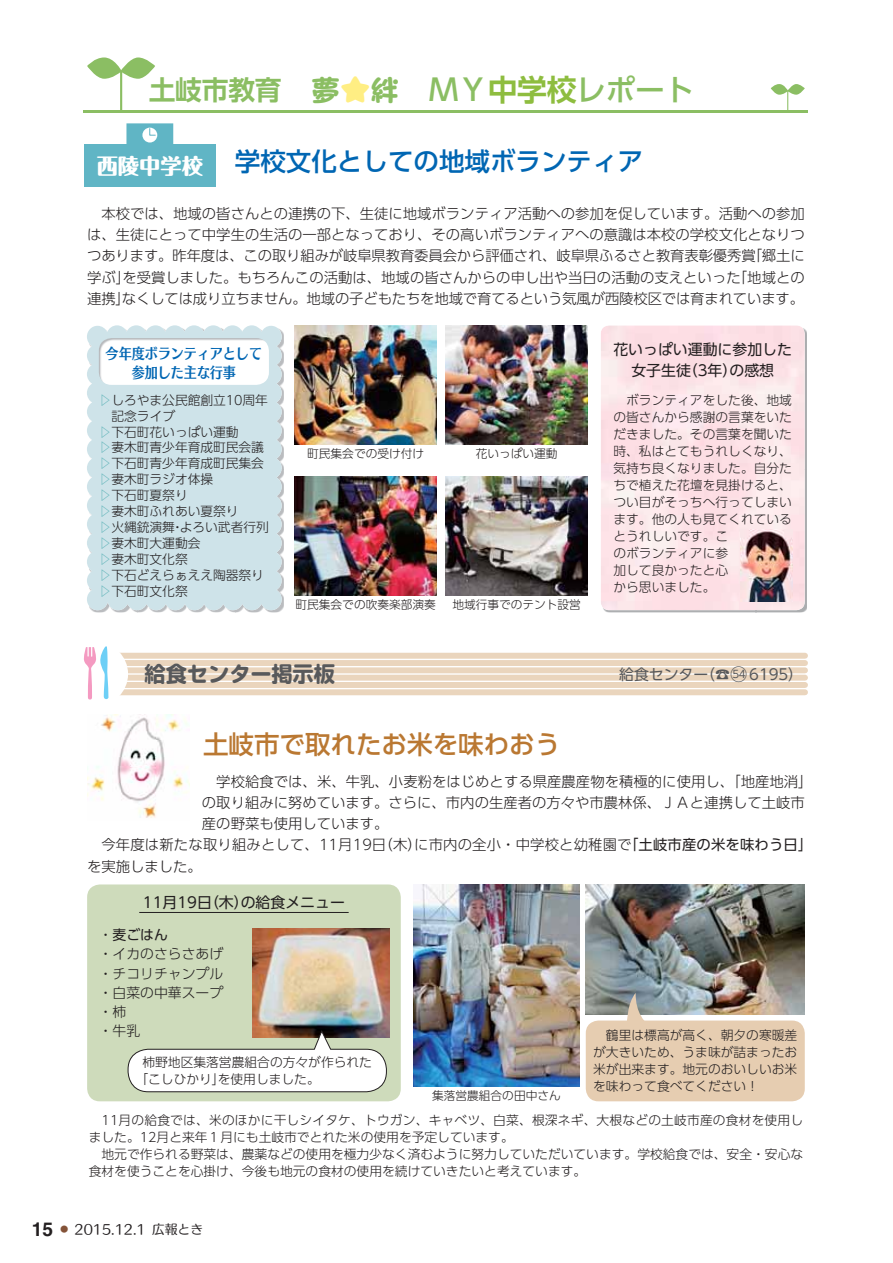
<style>
.page{position:relative;width:893px;height:1263px;background:#fff}
.page>*{position:absolute;margin:0;border:0;box-sizing:border-box;transform-origin:0 0}
.t1{font:29.7px "UD Shin Go Pro Medium 90 msp RKSJ H";letter-spacing:-.01em;color:#8bbe63}
.t2{font:25.5px "UD Shin Go Pro Medium 90 msp RKSJ H";color:#0066b3}
.t3{font:25.5px "UD Shin Go Pro Medium 90 msp RKSJ H";color:#ba7832}
.t4{font:21.3px "Soft Go Std Bold 90 msp RKSJ H";letter-spacing:-.005em;color:#58595b}
.t5{font:21.3px "Maru Fo Pro Heavy 90 msp RKSJ H";color:#fff}
.t6{font:700 19.2px "Helvetica";color:#231f20}
.t7{font:14.85px/20.2px "UD Shin Go Pro Regular 90 msp RKSJ H";color:#231f20;text-align:center}
.t8{font:14.85px/19.2px "Skip Std B 90 msp RKSJ H";letter-spacing:-.005em;color:#0066b3;text-align:center;scale:.88 1}
.t9{font:14.85px "UD Shin Go Pro Regular 90 msp RKSJ H";letter-spacing:-.005em;color:#58595b}
.t10{font:14.4px/21.3px "UD Shin Go Pro Light 90 msp RKSJ H";color:#231f20;text-align:justify}
.t11{font:13.8px/19.2px "UD Shin Go Pro Light 90 msp RKSJ H";color:#231f20}
.t12{font:13.8px "UD Shin Go Pro Regular 90 msp RKSJ H";color:#231f20}
.t13{font:12.75px/17px "UD Shin Go Pro Light 90 msp RKSJ H";color:#231f20}
.t14{font:12.75px "Humming Std M 90 msp RKSJ H";color:#231f20}
.t15{font:11.7px "UD Shin Go Pro Light 90 msp RKSJ H";color:#231f20}
.s1{font-family:"UD Shin Go Pro De Bold 90 msp RKSJ H";font-size:26.85px}
.s2{font-family:"Pop Joy Std B 90 msp RKSJ H"}
.s3{font-family:"Pop Joy Std B 90 msp RKSJ H";color:#ffee83}
.s4{font-family:"UD Shin Go Pro De Bold 90 msp RKSJ H";color:#8ebd3f}
.s5{color:#59b1b6}
.s6{font-size:17.85px}
.s7{font-size:10.35px}
.s8{font-family:"UD Shin Go Pro Regular 90 msp RKSJ H"}
.s9{font-family:"UD Shin Go Pro Light 90 msp RKSJ H"}
</style>
<div class="page">
<img style="left:805px;top:329px;width:2px;height:141px">
<img style="left:756px;top:470px;width:51px;height:142px">
<img style="left:604px;top:610px;width:152px;height:2px">
<img style="left:235px;top:331px;width:49px;height:281px">
<img style="left:91px;top:610px;width:47px;height:2px">
<img style="left:138px;top:610px;width:97px;height:2px">
<div style="left:87px;top:325px;width:195px;height:285px;background:#cee3e9"></div>
<img style="left:99px;top:338px;width:170px;height:47px">
<div style="left:87px;top:884px;width:314px;height:217px;background:#cedbbb;border-radius:13px"></div>
<div style="left:586px;top:1021px;width:219px;height:80px;background:#e6cdb1;border-radius:13px"></div>
<div style="left:84px;top:145px;width:132px;height:42px;background:#60b5c5"></div>
<svg style="left:126px;top:123px;width:47px;height:22px"></svg>
<hr style="left:139px;top:912px;width:210px;height:1px;background:#231f20">
<img style="left:741px;top:529px;width:51px;height:73px">
<img style="left:294px;top:325px;width:143px;height:119px">
<img style="left:294px;top:476px;width:143px;height:119px">
<img style="left:445px;top:325px;width:143px;height:119px">
<img style="left:445px;top:476px;width:143px;height:119px">
<img style="left:253px;top:928px;width:136px;height:110px">
<img style="left:586px;top:884px;width:219px;height:130px">
<svg style="left:627px;top:993px;width:19px;height:28px"></svg>
<img style="left:413px;top:884px;width:166px;height:202px">
<img style="left:87px;top:714px;width:102px;height:104px">
<svg style="left:128px;top:1030px;width:259px;height:62px"></svg>
<div style="left:87px;top:653px;width:718px;height:6px;background:#ead5bd"></div>
<div style="left:87px;top:660px;width:718px;height:6px;background:#ead5bd"></div>
<div style="left:87px;top:667px;width:718px;height:6px;background:#ead5bd"></div>
<div style="left:87px;top:675px;width:718px;height:6px;background:#ead5bd"></div>
<div style="left:87px;top:682px;width:718px;height:6px;background:#ead5bd"></div>
<div style="left:87px;top:689px;width:718px;height:6px;background:#ead5bd"></div>
<hr style="left:84px;top:111px;width:724px;height:2px;background:#8bbe63">
<svg style="left:87px;top:57px;width:68px;height:54px"></svg>
<svg style="left:771px;top:84px;width:34px;height:27px"></svg>
<div style="left:64px;top:642px;width:64px;height:64px;background:#fff;border-radius:50%"></div>
<svg style="left:84px;top:646px;width:24px;height:54px"></svg>
<h1 class="t1" style="left:149px;top:78px;width:547px"><span class="s1">土岐市教育</span> <span class="s2">夢</span><span class="s3">★</span><span class="s2">絆　</span>ＭＹ<span class="s4">中学校</span>レポート</h1>
<h3 class="t5" style="left:97px;top:158px;width:108px">西陵中学校</h3>
<h2 class="t2" style="left:235px;top:152px;width:410px">学校文化としての地域ボランティア</h2>
<p class="t10" style="left:87px;top:205px;width:719px;text-indent:14px">本校では、地域の皆さんとの連携の下、生徒に地域ボランティア活動への参加を促しています。活動への参加は、生徒にとって中学生の生活の一部となっており、その高いボランティアへの意識は本校の学校文化となりつつあります。昨年度は、この取り組みが岐阜県教育委員会から評価され、岐阜県ふるさと教育表彰優秀賞「郷土に学ぶ」を受賞しました。もちろんこの活動は、地域の皆さんからの申し出や当日の活動の支えといった「地域との連携」なくしては成り立ちません。地域の子どもたちを地域で育てるという気風が西陵校区では育まれています。</p>
<p class="t8" style="left:106px;top:345px;width:179px">今年度ボランティアとして参加した主な行事</p>
<p class="t13" style="left:99px;top:393px;width:171px"><span class="s5">▷</span>しろやま公民館創立10周年</p>
<p class="t13" style="left:112px;top:409px;width:65px">記念ライブ</p>
<p class="t13" style="left:99px;top:425px;width:141px"><span class="s5">▷</span>下石町花いっぱい運動</p>
<p class="t13" style="left:99px;top:441px;width:167px"><span class="s5">▷</span>妻木町青少年育成町民会議</p>
<p class="t13" style="left:99px;top:457px;width:167px"><span class="s5">▷</span>下石町青少年育成町民集会</p>
<p class="t13" style="left:99px;top:473px;width:116px"><span class="s5">▷</span>妻木町ラジオ体操</p>
<p class="t13" style="left:99px;top:489px;width:90px"><span class="s5">▷</span>下石町夏祭り</p>
<p class="t13" style="left:99px;top:505px;width:141px"><span class="s5">▷</span>妻木町ふれあい夏祭り</p>
<p class="t13" style="left:99px;top:521px;width:171px"><span class="s5">▷</span>火縄銃演舞・よろい武者行列</p>
<p class="t13" style="left:99px;top:537px;width:103px"><span class="s5">▷</span>妻木町大運動会</p>
<p class="t13" style="left:99px;top:553px;width:90px"><span class="s5">▷</span>妻木町文化祭</p>
<p class="t13" style="left:99px;top:568px;width:167px"><span class="s5">▷</span>下石どえらぁええ陶器祭り</p>
<p class="t13" style="left:99px;top:584px;width:90px"><span class="s5">▷</span>下石町文化祭</p>
<p class="t15" style="left:307px;top:449px;width:118px">町民集会での受け付け</p>
<p class="t15" style="left:476px;top:449px;width:83px">花いっぱい運動</p>
<p class="t15" style="left:295px;top:600px;width:142px">町民集会での吹奏楽部演奏</p>
<p class="t15" style="left:452px;top:600px;width:130px">地域行事でのテント設営</p>
<p class="t7" style="left:613px;top:342px;width:180px">花いっぱい運動に参加した女子生徒（3年）の感想</p>
<p class="t13" style="left:613px;top:393px;width:180px;text-indent:13px">ボランティアをした後、地域の皆さんから感謝の言葉をいただきました。その言葉を聞いた時、私はとてもうれしくなり、気持ち良くなりました。自分たちで植えた花壇を見掛けると、つい目がそっちへ行ってしまいます。他の人も見てくれているとうれしいです。こ<br>のボランティアに参<br>加して良かったと心<br>から思いました。</p>
<h3 class="t4" style="left:145px;top:666px;width:192px">給食センター掲示板</h3>
<p class="t9" style="left:619px;top:669px;width:185px">給食センター（☎<span class="s6">○</span><span class="s7">54</span> 6195）</p>
<h2 class="t3" style="left:203px;top:735px;width:359px">土岐市で取れたお米を味わおう</h2>
<p class="t10" style="left:216px;top:772px;width:598px">学校給食では、米、牛乳、小麦粉をはじめとする県産農産物を積極的に使用し、「地産地消」</p>
<p class="t10" style="left:202px;top:794px;width:604px">の取り組みに努めています。さらに、市内の生産者の方々や市農林係、ＪＡと連携して土岐市</p>
<p class="t10" style="left:202px;top:815px;width:188px">産の野菜も使用しています。</p>
<p class="t10" style="left:101px;top:836px;width:712px">今年度は新たな取り組みとして、11月19日（木）に市内の全小・中学校と幼稚園で<span class="s8">「土岐市産の米を味わう日」</span></p>
<p class="t10" style="left:87px;top:857px;width:116px">を実施しました。</p>
<p class="t7" style="left:143px;top:895px;width:203px">11月19日（木）の給食メニュー</p>
<p class="t12" style="left:99px;top:930px;width:71px"><span class="s9">・</span>麦ごはん</p>
<p class="t11" style="left:99px;top:946px;width:126px">・イカのさらさあげ・チコリチャンプル・白菜の中華スープ・柿<br>・牛乳</p>
<p class="t13" style="left:135px;top:1055px;width:238px;text-indent:7px">柿野地区集落営農組合の方々が作られた「こしひかり」を使用しました。</p>
<p class="t15" style="left:432px;top:1091px;width:130px">集落営農組合の田中さん</p>
<p class="t13" style="left:593px;top:1029px;width:206px;text-align:justify;text-indent:13px">鶴里は標高が高く、朝夕の寒暖差が大きいため、うま味が詰まったお米が出来ます。地元のおいしいお米を味わって食べてください！</p>
<p class="t13" style="left:89px;top:1114px;width:716px;text-indent:13px">11月の給食では、米のほかに干しシイタケ、トウガン、キャベツ、白菜、根深ネギ、大根などの土岐市産の食材を使用しました。12月と来年１月にも土岐市でとれた米の使用を予定しています。</p>
<p class="t13" style="left:89px;top:1148px;width:716px;text-indent:13px">地元で作られる野菜は、農薬などの使用を極力少なく済むように努力していただいています。学校給食では、安全・安心な食材を使うことを心掛け、今後も地元の食材の使用を続けていきたいと考えています。</p>
<h3 class="t6" style="left:32px;top:1222px;width:23px">15</h3>
<p class="t14" style="left:61px;top:1224px;width:144px"><sup>●</sup> 2015.12.1 広報とき</p>
</div>
